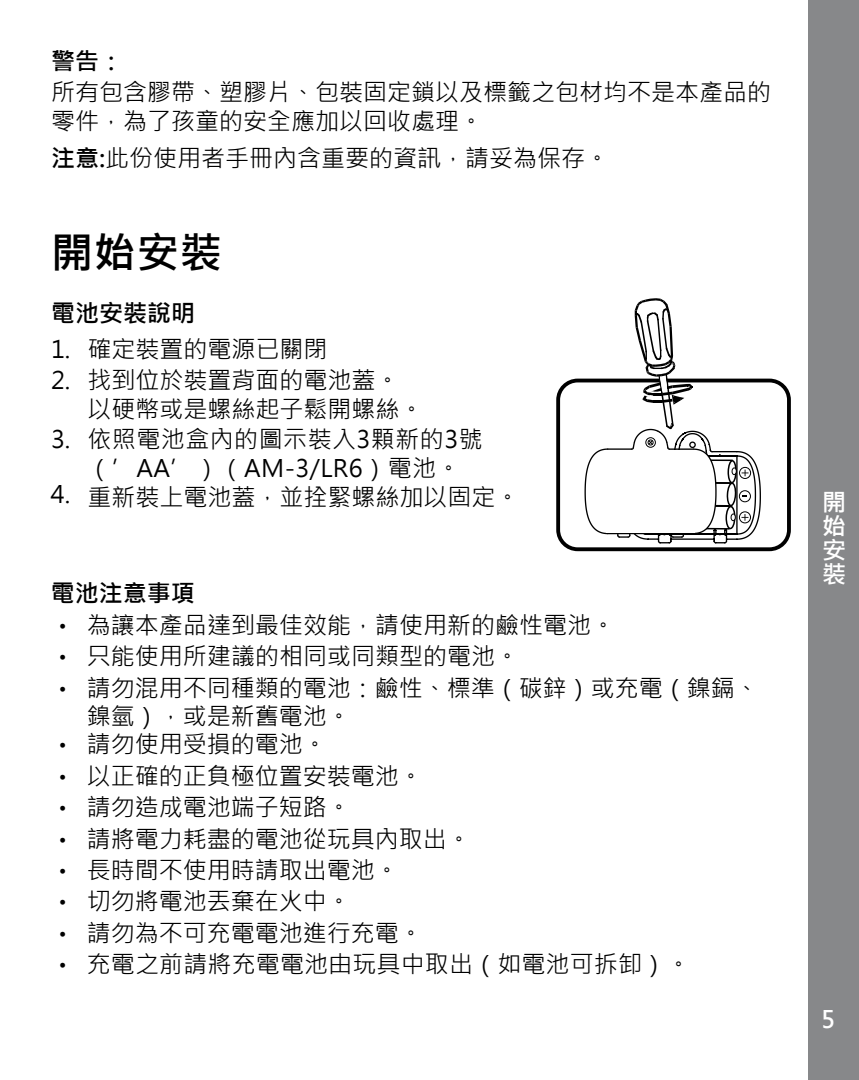
<style>
.page{position:relative;width:859px;height:1080px;background:#fff}
.page>*{position:absolute;margin:0;border:0;box-sizing:border-box;transform-origin:0 0}
.t1{font:700 42px "Microsoft Jheng Hei";color:#000}
.t2{font:24px/28.8px "Microsoft Jheng Hei";color:#000}
.t3{font:24px/28.8px "Microsoft Jheng Hei";letter-spacing:.02em;color:#000}
.t4{font:700 24px "Microsoft Jheng Hei";color:#000}
.t5{font:700 24px/24px "Microsoft Jheng Hei";color:#fff;text-align:justify}
.s1{font-weight:700}
.s2{font-family:"Helvetica";font-weight:500}
</style>
<div class="page">
<div style="left:809px;top:0;width:50px;height:1080px;background:#87888a"></div>
<div style="left:556px;top:379px;width:235px;height:172px;border:4px solid #000;border-radius:19px"></div>
<svg style="left:584px;top:448px;width:25px;height:87px"></svg>
<hr style="left:608px;top:448px;width:24px;height:2px;background:#000">
<hr style="left:608px;top:533px;width:85px;height:1px;background:#000">
<div style="left:607px;top:450px;width:88px;height:83px;background:#fff"></div>
<svg style="left:616px;top:298px;width:146px;height:246px"></svg>
<p class="t2" style="left:51px;top:45px;width:721px;line-height:31.2px"><span class="s1">警告：<br></span>所有包含膠帶、塑膠片、包裝固定鎖以及標籤之包材均不是本產品的</p>
<p class="t2" style="left:51px;top:102px;width:559px;line-height:37.2px">零件，為了孩童的安全應加以回收處理。<br><span class="s1">注意:</span>此份使用者手冊內含重要的資訊，請妥為保存。</p>
<p class="t1" style="left:51px;top:226px;width:172px">開始安裝</p>
<p class="t4" style="left:51px;top:298px;width:145px">電池安裝說明</p>
<p class="t2" style="left:51px;top:335px;width:278px">1. 確定裝置的電源已關閉</p>
<p class="t2" style="left:88px;top:366px;width:338px;text-indent:-37px">2. 找到位於裝置背面的電池蓋。以硬幣或是螺絲起子鬆開螺絲。</p>
<p class="t3" style="left:88px;top:425px;width:397px;text-indent:-37px">3. 依照電池盒內的圖示裝入3顆新的3號（’AA’）（AM-3/LR6）電池。</p>
<p class="t2" style="left:51px;top:483px;width:470px">4. 重新裝上電池蓋，並拴緊螺絲加以固定。</p>
<p class="t4" style="left:51px;top:579px;width:146px">電池注意事項</p>
<p class="t2" style="left:51px;top:611px;width:566px"><span class="s2">•</span> 為讓本產品達到最佳效能，請使用新的鹼性電池。</p>
<p class="t2" style="left:51px;top:642px;width:469px"><span class="s2">•</span> 只能使用所建議的相同或同類型的電池。</p>
<p class="t2" style="left:87px;top:673px;width:673px;text-indent:-36px"><span class="s2">•</span> 請勿混用不同種類的電池：鹼性、標準（碳鋅）或充電（鎳鎘、鎳氫），或是新舊電池。</p>
<p class="t2" style="left:51px;top:730px;width:277px"><span class="s2">•</span> 請勿使用受損的電池。</p>
<p class="t2" style="left:51px;top:762px;width:373px"><span class="s2">•</span> 以正確的正負極位置安裝電池。</p>
<p class="t2" style="left:51px;top:793px;width:301px"><span class="s2">•</span> 請勿造成電池端子短路。</p>
<p class="t2" style="left:51px;top:824px;width:422px"><span class="s2">•</span> 請將電力耗盡的電池從玩具內取出。</p>
<p class="t2" style="left:51px;top:856px;width:349px"><span class="s2">•</span> 長時間不使用時請取出電池。</p>
<p class="t2" style="left:51px;top:887px;width:301px"><span class="s2">•</span> 切勿將電池丟棄在火中。</p>
<p class="t2" style="left:51px;top:919px;width:373px"><span class="s2">•</span> 請勿為不可充電電池進行充電。</p>
<p class="t2" style="left:51px;top:950px;width:641px"><span class="s2">•</span> 充電之前請將充電電池由玩具中取出（如電池可拆卸）。</p>
<p class="t5" style="left:822px;top:491px;width:24px">開始安裝</p>
<p class="t5" style="left:821px;top:1007px;width:16px">5</p>
</div>
